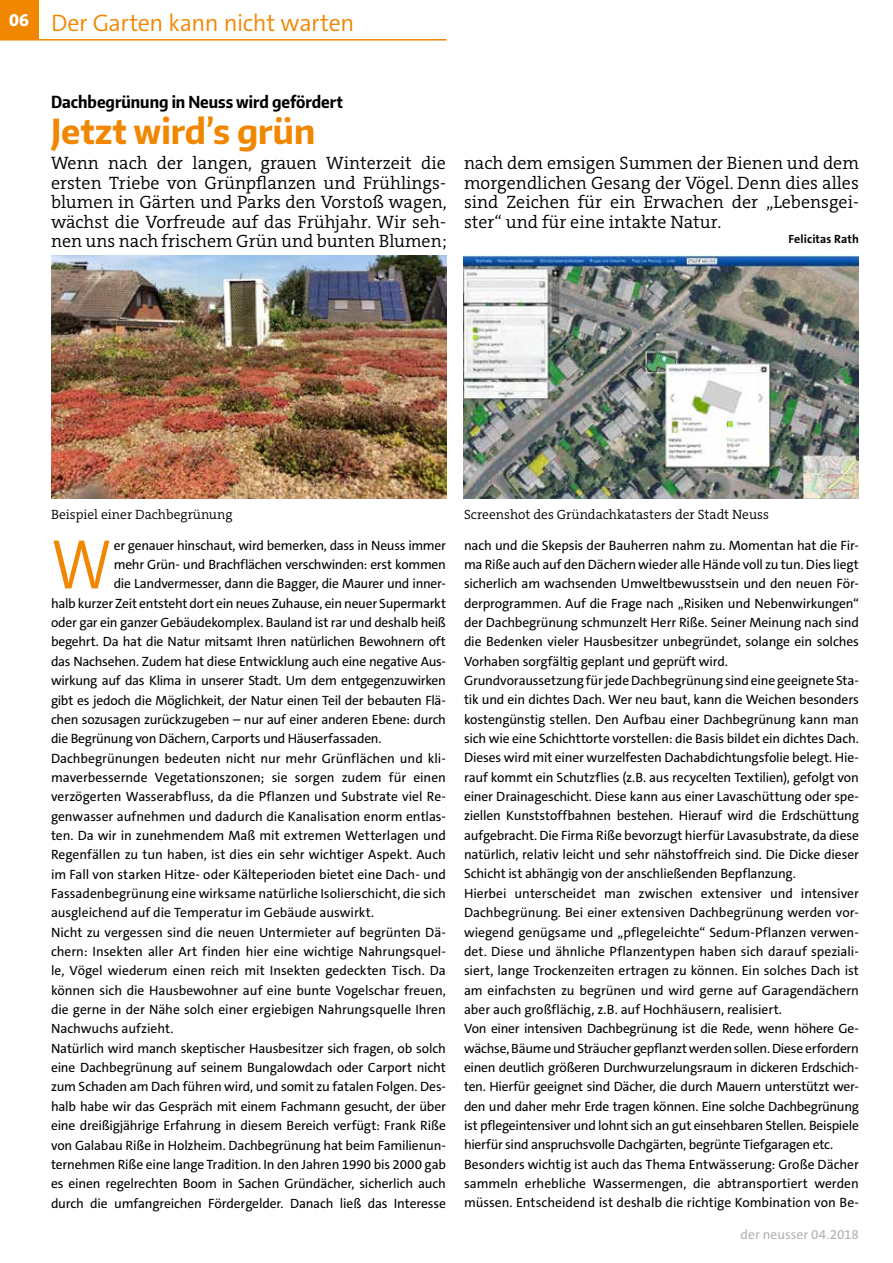
<style>
.page{position:relative;width:893px;height:1263px;background:#fff}
.page>*{position:absolute;margin:0;border:0;box-sizing:border-box;transform-origin:0 0}
.t1{font:300 70.8px "The Sans C5";color:#f18700;scale:.9 1}
.t2{font:700 34.5px "Encode Sans Narrow";color:#f18700}
.t3{font:300 24px "The Sans C5";letter-spacing:-.02em;color:#f18700}
.t4{font:300 18px/19.5px "The Serif C5";color:#000;text-align:justify}
.t5{font:800 18px "The Sans C5";color:#fff}
.t6{font:700 16.5px "Encode Sans Condensed";color:#000}
.t7{font:13.5px/19.4px "The Sans C5";letter-spacing:-.01em;color:#000}
.t8{font:300 13.5px "The Serif C5";color:#000}
.t9{font:13.5px "The Sans C5";color:#b3b2b2}
.t10{font:700 12px "The Sans C5";letter-spacing:.01em;color:#000}
</style>
<div class="page">
<hr style="left:0;top:39px;width:446px;height:2px;background:#f18700">
<div style="left:0;top:0;width:38px;height:40px;background:#f18700"></div>
<img style="left:51px;top:255px;width:395px;height:243px">
<img style="left:464px;top:255px;width:395px;height:243px">
<h3 class="t5" style="left:9px;top:8px;width:21px">06</h3>
<h3 class="t3" style="left:51px;top:8px;width:305px">Der Garten kann nicht warten</h3>
<p class="t6" style="left:51px;top:91px;width:293px">Dachbegrünung in Neuss wird gefördert</p>
<h2 class="t2" style="left:51px;top:108px;width:266px">Jetzt wird’s grün</h2>
<h3 class="t4" style="left:51px;top:153px;width:397px">Wenn nach der langen, grauen Winterzeit die ersten Triebe von Grünpflanzen und Frühlings&shy;blumen in Gärten und Parks den Vorstoß wagen, wächst die Vorfreude auf das Frühjahr. Wir seh&shy;nen uns nach frischem Grün und bunten Blumen;</h3>
<h3 class="t4" style="left:464px;top:153px;width:396px">nach dem emsigen Summen der Bienen und dem morgendlichen Gesang der Vögel. Denn dies alles sind Zeichen für ein Erwachen der „Lebensgei&shy;ster“ und für eine intakte Natur.</h3>
<p class="t10" style="left:788px;top:231px;width:72px">Felicitas Rath</p>
<p class="t8" style="left:51px;top:505px;width:183px">Beispiel einer Dachbegrünung</p>
<p class="t8" style="left:464px;top:505px;width:307px">Screenshot des Gründachkatasters der Stadt Neuss</p>
<h1 class="t1" style="left:51px;top:519px;width:69px">W</h1>
<p class="t7" style="left:114px;top:536px;width:334px">er genauer hinschaut, wird bemerken, dass in Neuss immer</p>
<p class="t7" style="left:114px;top:555px;width:334px">mehr Grün- und Brachflächen verschwinden: erst kommen</p>
<p class="t7" style="left:114px;top:574px;width:334px">die Landvermesser, dann die Bagger, die Maurer und inner-</p>
<p class="t7" style="left:51px;top:594px;width:396px">halb kurzer Zeit entsteht dort ein neues Zuhause, ein neuer Supermarkt</p>
<p class="t7" style="left:51px;top:613px;width:396px">oder gar ein ganzer Gebäudekomplex. Bauland ist rar und deshalb heiß</p>
<p class="t7" style="left:51px;top:632px;width:396px">begehrt. Da hat die Natur mitsamt Ihren natürlichen Bewohnern oft</p>
<p class="t7" style="left:51px;top:652px;width:396px">das Nachsehen. Zudem hat diese Entwicklung auch eine negative Aus-</p>
<p class="t7" style="left:51px;top:671px;width:396px">wirkung auf das Klima in unserer Stadt. Um dem entgegenzuwirken</p>
<p class="t7" style="left:51px;top:690px;width:396px">gibt es jedoch die Möglichkeit, der Natur einen Teil der bebauten Flä-</p>
<p class="t7" style="left:51px;top:710px;width:396px">chen sozusagen zurückzugeben – nur auf einer anderen Ebene: durch</p>
<p class="t7" style="left:51px;top:729px;width:332px">die Begrünung von Dächern, Carports und Häuserfassaden.</p>
<p class="t7" style="left:51px;top:748px;width:396px">Dachbegrünungen bedeuten nicht nur mehr Grünflächen und kli-</p>
<p class="t7" style="left:51px;top:768px;width:396px">maverbessernde Vegetationszonen; sie sorgen zudem für einen</p>
<p class="t7" style="left:51px;top:787px;width:396px">verzögerten Wasserabfluss, da die Pflanzen und Substrate viel Re-</p>
<p class="t7" style="left:51px;top:806px;width:396px">genwasser aufnehmen und dadurch die Kanalisation enorm entlas-</p>
<p class="t7" style="left:51px;top:826px;width:396px">ten. Da wir in zunehmendem Maß mit extremen Wetterlagen und</p>
<p class="t7" style="left:51px;top:845px;width:396px">Regenfällen zu tun haben, ist dies ein sehr wichtiger Aspekt. Auch</p>
<p class="t7" style="left:51px;top:864px;width:396px">im Fall von starken Hitze- oder Kälteperioden bietet eine Dach- und</p>
<p class="t7" style="left:51px;top:884px;width:396px">Fassadenbegrünung eine wirksame natürliche Isolierschicht, die sich</p>
<p class="t7" style="left:51px;top:903px;width:325px">ausgleichend auf die Temperatur im Gebäude auswirkt.</p>
<p class="t7" style="left:51px;top:922px;width:396px">Nicht zu vergessen sind die neuen Untermieter auf begrünten Dä-</p>
<p class="t7" style="left:51px;top:942px;width:396px">chern: Insekten aller Art finden hier eine wichtige Nahrungsquel-</p>
<p class="t7" style="left:51px;top:961px;width:396px">le, Vögel wiederum einen reich mit Insekten gedeckten Tisch. Da</p>
<p class="t7" style="left:51px;top:980px;width:396px">können sich die Hausbewohner auf eine bunte Vogelschar freuen,</p>
<p class="t7" style="left:51px;top:1000px;width:396px">die gerne in der Nähe solch einer ergiebigen Nahrungsquelle Ihren</p>
<p class="t7" style="left:51px;top:1019px;width:124px">Nachwuchs aufzieht.</p>
<p class="t7" style="left:51px;top:1039px;width:396px">Natürlich wird manch skeptischer Hausbesitzer sich fragen, ob solch</p>
<p class="t7" style="left:51px;top:1058px;width:396px">eine Dachbegrünung auf seinem Bungalowdach oder Carport nicht</p>
<p class="t7" style="left:51px;top:1077px;width:396px">zum Schaden am Dach führen wird, und somit zu fatalen Folgen. Des-</p>
<p class="t7" style="left:51px;top:1097px;width:396px">halb habe wir das Gespräch mit einem Fachmann gesucht, der über</p>
<p class="t7" style="left:51px;top:1116px;width:396px">eine dreißigjährige Erfahrung in diesem Bereich verfügt: Frank Riße</p>
<p class="t7" style="left:51px;top:1135px;width:396px">von Galabau Riße in Holzheim. Dachbegrünung hat beim Familienun-</p>
<p class="t7" style="left:51px;top:1155px;width:396px">ternehmen Riße eine lange Tradition. In den Jahren 1990 bis 2000 gab</p>
<p class="t7" style="left:51px;top:1174px;width:396px">es einen regelrechten Boom in Sachen Gründächer, sicherlich auch</p>
<p class="t7" style="left:51px;top:1193px;width:396px">durch die umfangreichen Fördergelder. Danach ließ das Interesse</p>
<p class="t7" style="left:464px;top:535px;width:396px">nach und die Skepsis der Bauherren nahm zu. Momentan hat die Fir&shy;ma Riße auch auf den Dächern wieder alle Hände voll zu tun. Dies liegt sicherlich am wachsenden Umweltbewusstsein und den neuen För&shy;derprogrammen. Auf die Frage nach „Risiken und Nebenwirkungen“ der Dachbegrünung schmunzelt Herr Riße. Seiner Meinung nach sind die Bedenken vieler Hausbesitzer unbegründet, solange ein solches Vorhaben sorgfältig geplant und geprüft wird.<br>Grundvoraussetzung für jede Dachbegrünung sind eine geeignete Sta&shy;tik und ein dichtes Dach. Wer neu baut, kann die Weichen besonders kostengünstig stellen. Den Aufbau einer Dachbegrünung kann man sich wie eine Schichttorte vorstellen: die Basis bildet ein dichtes Dach.<br>Dieses wird mit einer wurzelfesten Dachabdichtungsfolie belegt. Hie&shy;rauf kommt ein Schutzflies (z.B. aus recycelten Textilien), gefolgt von einer Drainageschicht. Diese kann aus einer Lavaschüttung oder spe&shy;ziellen Kunststoffbahnen bestehen. Hierauf wird die Erdschüttung aufgebracht. Die Firma Riße bevorzugt hierfür Lavasubstrate, da diese natürlich, relativ leicht und sehr nähstoffreich sind. Die Dicke dieser Schicht ist abhängig von der anschließenden Bepflanzung.<br>Hierbei unterscheidet man zwischen extensiver und intensiver Dachbegrünung. Bei einer extensiven Dachbegrünung werden vor&shy;wiegend genügsame und „pflegeleichte“ Sedum-Pflanzen verwen&shy;det. Diese und ähnliche Pflanzentypen haben sich darauf speziali&shy;siert, lange Trockenzeiten ertragen zu können. Ein solches Dach ist am einfachsten zu begrünen und wird gerne auf Garagendächern aber auch großflächig, z.B. auf Hochhäusern, realisiert.<br>Von einer intensiven Dachbegrünung ist die Rede, wenn höhere Ge&shy;wächse, Bäume und Sträucher gepflanzt werden sollen. Diese erfordern einen deutlich größeren Durchwurzelungsraum in dickeren Erdschich&shy;ten. Hierfür geeignet sind Dächer, die durch Mauern unterstützt wer&shy;den und daher mehr Erde tragen können. Eine solche Dachbegrünung ist pflegeintensiver und lohnt sich an gut einsehbaren Stellen. Beispiele hierfür sind anspruchsvolle Dachgärten, begrünte Tiefgaragen etc.<br>Besonders wichtig ist auch das Thema Entwässerung: Große Dächer sammeln erhebliche Wassermengen, die abtransportiert werden müssen. Entscheidend ist deshalb die richtige Kombination von Be-</p>
<p class="t9" style="left:741px;top:1226px;width:120px">der neusser 04.2018</p>
</div>
